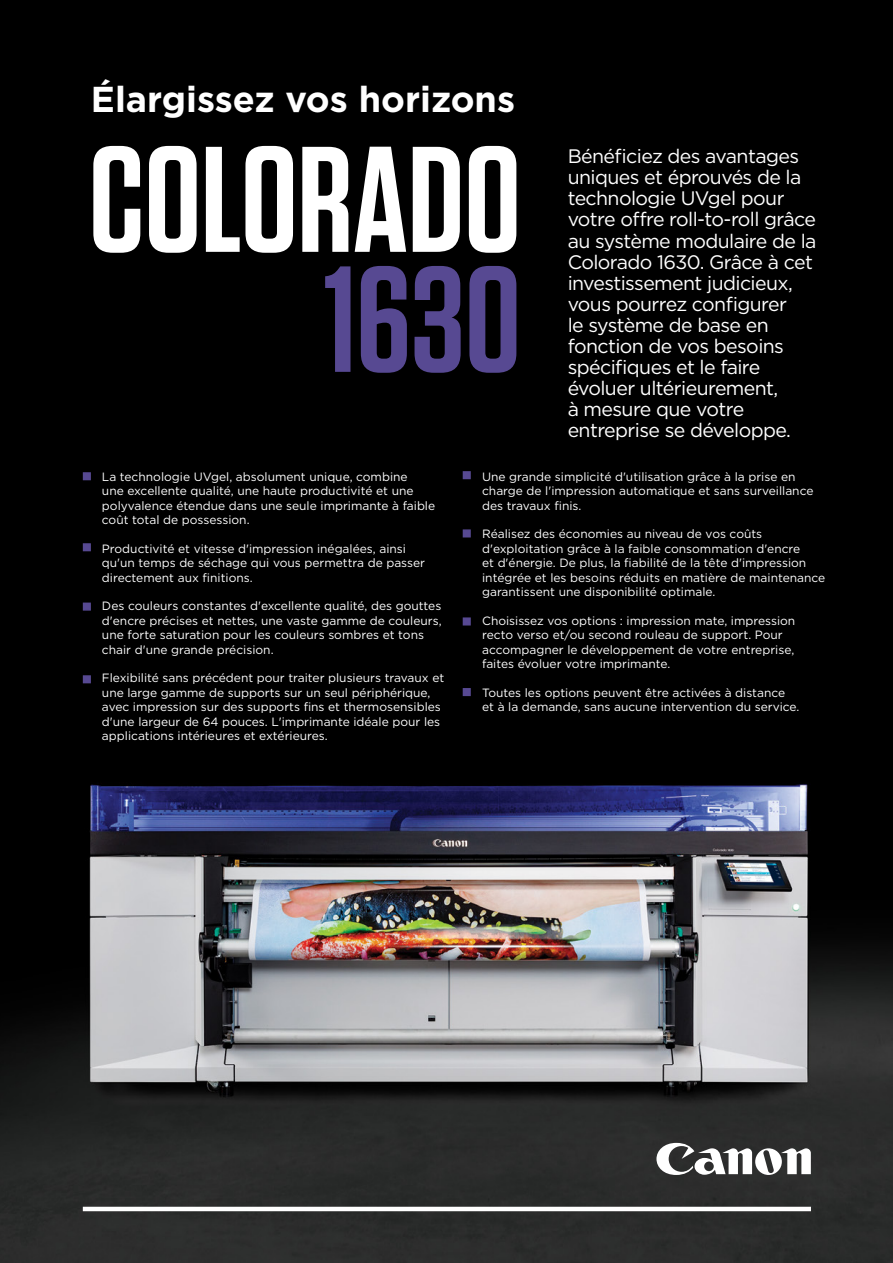
<style>
.page{position:relative;width:893px;height:1263px;background:#fff}
.page>*{position:absolute;margin:0;border:0;box-sizing:border-box;transform-origin:0 0}
.t1{font:600 150px "Tungsten";color:#fff}
.t2{font:600 150px "Tungsten";color:#574992}
.t3{font:700 36px "Gotham";color:#fff}
.t4{font:19.5px/21px "Gotham";letter-spacing:-.03em;color:#fff}
.t5{font:12px/14.4px "Gotham";color:#fff}
</style>
<div class="page">
<img style="left:0;top:0;width:893px;height:1263px">
<svg style="left:83px;top:472px;width:8px;height:8px"></svg>
<svg style="left:463px;top:471px;width:8px;height:8px"></svg>
<svg style="left:83px;top:543px;width:8px;height:8px"></svg>
<svg style="left:463px;top:529px;width:8px;height:8px"></svg>
<svg style="left:83px;top:602px;width:8px;height:9px"></svg>
<svg style="left:463px;top:617px;width:8px;height:8px"></svg>
<svg style="left:83px;top:675px;width:8px;height:8px"></svg>
<div style="left:463px;top:688px;width:8px;height:8px;background:#574992;border:2px solid #574992"></div>
<svg style="left:656px;top:1143px;width:155px;height:31px"></svg>
<hr style="left:83px;top:1207px;width:728px;height:4px;background:#fff">
<h2 class="t3" style="left:91px;top:75px;width:426px">Élargissez vos horizons</h2>
<h1 class="t1" style="left:89px;top:121px;width:434px">COLORADO</h1>
<h1 class="t2" style="left:324px;top:241px;width:198px">1630</h1>
<p class="t4" style="left:568px;top:146px;width:250px">Bénéficiez des avantages uniques et éprouvés de la technologie UVgel pour votre offre roll-to-roll grâce au système modulaire de la<br>Colorado 1630. Grâce à cet investissement judicieux, vous pourrez configurer<br>le système de base en fonction de vos besoins spécifiques et le faire évoluer ultérieurement,<br>à mesure que votre entreprise se développe.</p>
<p class="t5" style="left:102px;top:469px;width:335px">La technologie UVgel, absolument unique, combine<br>une excellente qualité, une haute productivité et une polyvalence étendue dans une seule imprimante à faible coût total de possession.</p>
<p class="t5" style="left:102px;top:541px;width:325px">Productivité et vitesse d'impression inégalées, ainsi qu'un temps de séchage qui vous permettra de passer directement aux finitions.</p>
<p class="t5" style="left:102px;top:599px;width:341px">Des couleurs constantes d'excellente qualité, des gouttes d'encre précises et nettes, une vaste gamme de couleurs, une forte saturation pour les couleurs sombres et tons chair d'une grande précision.</p>
<p class="t5" style="left:102px;top:671px;width:344px">Flexibilité sans précédent pour traiter plusieurs travaux et une large gamme de supports sur un seul périphérique, avec impression sur des supports fins et thermosensibles d'une largeur de 64 pouces. L'imprimante idéale pour les applications intérieures et extérieures.</p>
<p class="t5" style="left:482px;top:469px;width:333px">Une grande simplicité d'utilisation grâce à la prise en charge de l'impression automatique et sans surveillance des travaux finis.</p>
<p class="t5" style="left:482px;top:527px;width:345px">Réalisez des économies au niveau de vos coûts d'exploitation grâce à la faible consommation d'encre<br>et d'énergie. De plus, la fiabilité de la tête d'impression intégrée et les besoins réduits en matière de maintenance garantissent une disponibilité optimale.</p>
<p class="t5" style="left:482px;top:613px;width:315px">Choisissez vos options : impression mate, impression recto verso et/ou second rouleau de support. Pour accompagner le développement de votre entreprise, faites évoluer votre imprimante.</p>
<p class="t5" style="left:482px;top:685px;width:319px">Toutes les options peuvent être activées à distance et à la demande, sans aucune intervention du service.</p>
</div>
